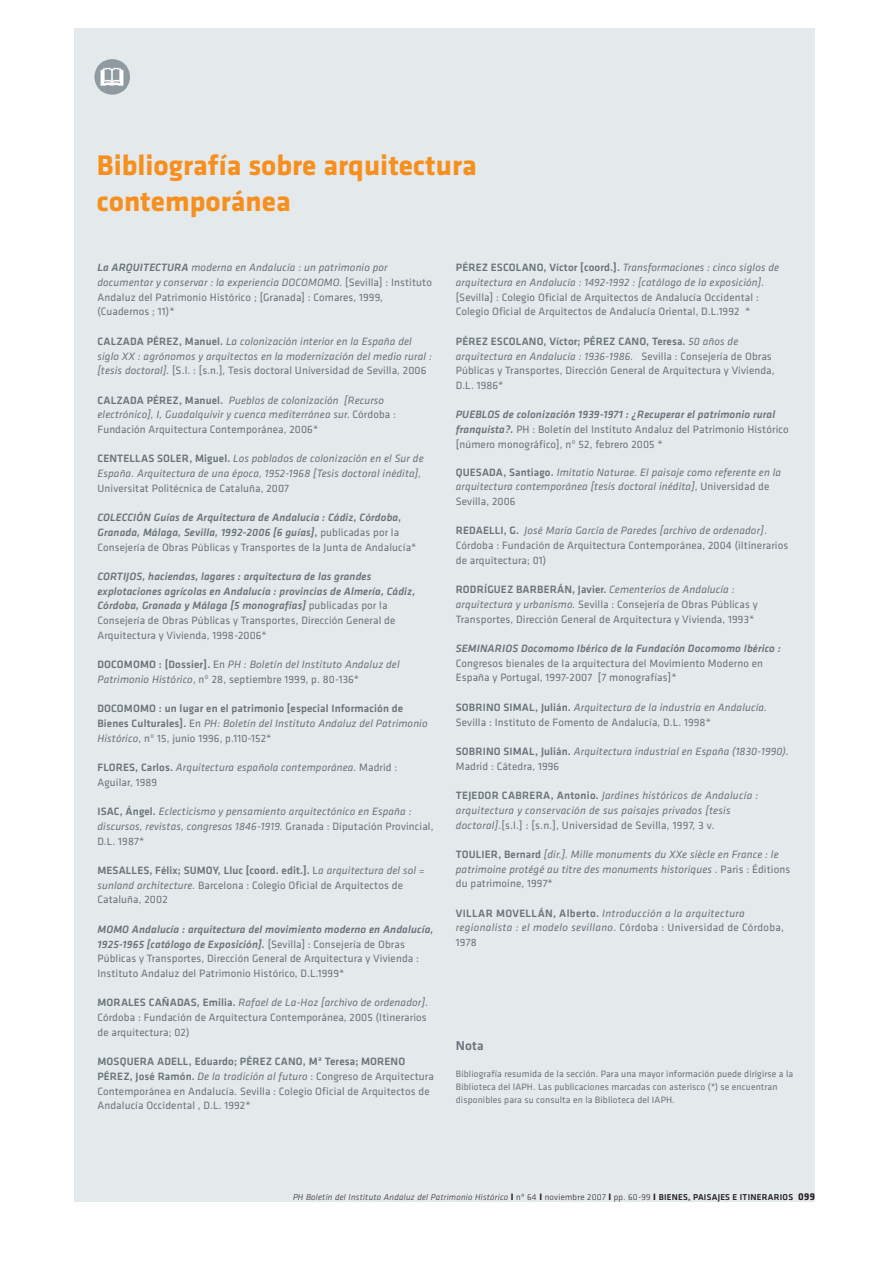
<style>
.page{position:relative;width:893px;height:1263px;background:#fff}
.page>*{position:absolute;margin:0;border:0;box-sizing:border-box;transform-origin:0 0}
.t1{font:700 29.4px/35.2px "Klavika";color:#f78f1e}
.t2{font:500 13.2px "Klavika";color:#6a737b}
.t3{font:10.95px/14.7px "Klavika";letter-spacing:.01em;color:#6a737b}
.t4{font:italic 10.95px/14.7px "Klavika";letter-spacing:.01em;color:#6a737b}
.t5{font:italic 500 10.95px/14.7px "Klavika";letter-spacing:.01em;color:#6a737b}
.t6{font:500 10.95px/14.7px "Klavika";letter-spacing:.01em;color:#6a737b}
.t7{font:9.6px/13.2px "Klavika";letter-spacing:.01em;color:#6a737b}
.t8{font:italic 300 8.85px "Klavika";letter-spacing:.03em;color:#231f20}
.s1{font-weight:500;font-style:italic}
.s2{font-style:italic}
.s3{font-weight:500;font-style:normal}
.s4{font-style:normal}
.s5{font-weight:400;font-style:normal}
.s6{font-weight:400}
.s7{font-weight:400;font-style:italic}
.s8{font-weight:500}
.s9{font-weight:700;font-style:normal;font-size:9.6px}
.s10{font-weight:700;font-style:normal;font-size:10.35px}
</style>
<div class="page">
<div style="left:75px;top:28px;width:740px;height:1173px;background:#e4e9eb"></div>
<div style="left:94px;top:59px;width:36px;height:36px;background:#9099a0;border-radius:50%"></div>
<img style="left:98px;top:62px;width:29px;height:29px">
<h1 class="t1" style="left:97px;top:149px;width:381px">Bibliografía sobre arquitectura contemporánea</h1>
<p class="t3" style="left:97px;top:261px;width:336px"><span class="s1">La ARQUITECTURA</span> <span class="s2">moderna en Andalucía : un patrimonio por documentar y conservar : la experiencia DOCOMOMO.</span> [Sevilla] : Instituto Andaluz del Patrimonio Histórico ; [Granada] : Comares, 1999, (Cuadernos ; 11)*</p>
<p class="t4" style="left:97px;top:335px;width:336px"><span class="s3">CALZADA PÉREZ, Manuel.</span> La colonización interior en la España del siglo XX : agrónomos y arquitectos en la modernización del medio rural : [tesis doctoral]. <span class="s4">[S.l. : [s.n.], Tesis doctoral Universidad de Sevilla, 2006</span></p>
<p class="t4" style="left:97px;top:394px;width:300px"><span class="s3">CALZADA PÉREZ, Manuel.</span> Pueblos de colonización [Recurso electrónico], I, Guadalquivir y cuenca mediterránea sur. <span class="s4">Córdoba :<br>Fundación Arquitectura Contemporánea, 2006*</span></p>
<p class="t4" style="left:97px;top:452px;width:328px"><span class="s3">CENTELLAS SOLER, Miguel.</span> Los poblados de colonización en el Sur de<br>España. Arquitectura de una época, 1952-1968 [Tesis doctoral inédita],</p>
<p class="t3" style="left:97px;top:482px;width:193px">Universitat Politécnica de Cataluña, 2007</p>
<p class="t5" style="left:97px;top:511px;width:320px">COLECCIÓN Guías de Arquitectura de Andalucía : Cádiz, Córdoba,<br>Granada, Málaga, Sevilla, 1992-2006 [6 guías]<span class="s4">,</span> <span class="s5">publicadas por la<br>Consejería de Obras Públicas y Transportes de la Junta de Andalucía*</span></p>
<p class="t5" style="left:97px;top:570px;width:319px">CORTIJOS, haciendas, lagares : arquitectura de las grandes explotaciones agrícolas en Andalucía : provincias de Almería, Cádiz, Córdoba, Granada y Málaga [5 monografías] <span class="s5">publicadas por la Consejería de Obras Públicas y Transportes, Dirección General de Arquitectura y Vivienda, 1998-2006*</span></p>
<p class="t4" style="left:97px;top:658px;width:304px"><span class="s3">DOCOMOMO : [Dossier].</span> <span class="s4">En</span> PH : Boletín del Instituto Andaluz del<br>Patrimonio Histórico<span class="s4">, nº 28, septiembre 1999, p. 80-136*</span></p>
<p class="t6" style="left:97px;top:702px;width:332px">DOCOMOMO : un lugar en el patrimonio [especial Información de<br>Bienes Culturales]. <span class="s6">En</span> <span class="s7">PH: Boletín del Instituto Andaluz del Patrimonio<br>Histórico</span><span class="s6">, nº 15, junio 1996, p.110-152*</span></p>
<p class="t4" style="left:97px;top:761px;width:301px"><span class="s3">FLORES, Carlos.</span> Arquitectura española contemporánea. <span class="s4">Madrid :<br>Aguilar, 1989</span></p>
<p class="t4" style="left:97px;top:805px;width:337px"><span class="s3">ISAC, Ángel.</span> Eclecticismo y pensamiento arquitectónico en España : discursos, revistas, congresos 1846-1919. <span class="s4">Granada : Diputación Provincial,<br>D.L. 1987*</span></p>
<p class="t3" style="left:97px;top:864px;width:328px"><span class="s8">MESALLES, Félix; SUMOY, Lluc [coord. edit.].</span> L<span class="s2">a arquitectura del sol = sunland architecture.</span> Barcelona : Colegio Oficial de Arquitectos de<br>Cataluña, 2002</p>
<p class="t3" style="left:97px;top:923px;width:337px"><span class="s1">MOMO Andalucía : arquitectura del movimiento moderno en Andalucía, 1925-1965 [catálogo de Exposición].</span> [Sevilla] : Consejería de Obras Públicas y Transportes, Dirección General de Arquitectura y Vivienda :<br>Instituto Andaluz del Patrimonio Histórico, D.L.1999*</p>
<p class="t3" style="left:97px;top:996px;width:332px"><span class="s8">MORALES CAÑADAS, Emilia.</span> <span class="s2">Rafael de La-Hoz [archivo de ordenador]</span>.<br>Córdoba : Fundación de Arquitectura Contemporánea, 2005 (Itinerarios de arquitectura; 02)</p>
<p class="t3" style="left:97px;top:1055px;width:338px"><span class="s8">MOSQUERA ADELL, Eduardo; PÉREZ CANO, Mª Teresa; MORENO PÉREZ, José Ramón.</span> <span class="s2">De la tradición al futuro</span> : Congreso de Arquitectura Contemporánea en Andalucía. Sevilla : Colegio Oficial de Arquitectos de Andalucía Occidental , D.L. 1992*</p>
<p class="t3" style="left:456px;top:261px;width:325px"><span class="s8">PÉREZ ESCOLANO, Víctor [coord.].</span> <span class="s2">Transformaciones : cinco siglos de arquitectura en Andalucía : 1492-1992 : [catálogo de la exposición]</span>. [Sevilla] : Colegio Oficial de Arquitectos de Andalucía Occidental :<br>Colegio Oficial de Arquitectos de Andalucía Oriental, D.L.1992 *</p>
<p class="t3" style="left:456px;top:335px;width:320px"><span class="s8">PÉREZ ESCOLANO, Víctor; PÉREZ CANO, Teresa.</span> <span class="s2">50 años de arquitectura en Andalucía : 1936-1986.</span> Sevilla : Consejería de Obras Públicas y Transportes, Dirección General de Arquitectura y Vivienda, D.L. 1986*</p>
<p class="t3" style="left:456px;top:408px;width:334px"><span class="s1">PUEBLOS de colonización 1939-1971 : ¿Recuperar el patrimonio rural franquista?.</span> PH : Boletín del Instituto Andaluz del Patrimonio Histórico [número monográfico], nº 52, febrero 2005 *</p>
<p class="t4" style="left:456px;top:466px;width:327px"><span class="s3">QUESADA, Santiago.</span> Imitatio Naturae. El paisaje como referente en la arquitectura contemporánea [tesis doctoral inédita]<span class="s4">, Universidad de<br>Sevilla, 2006</span></p>
<p class="t3" style="left:456px;top:524px;width:334px"><span class="s8">REDAELLI, G.</span> <span class="s2">José María García de Paredes [archivo de ordenador]</span>.<br>Córdoba : Fundación de Arquitectura Contemporánea, 2004 (iItinerarios de arquitectura; 01)</p>
<p class="t3" style="left:456px;top:583px;width:303px"><span class="s8">RODRÍGUEZ BARBERÁN, Javier.</span> <span class="s2">Cementerios de Andalucía : arquitectura y urbanismo.</span> Sevilla : Consejería de Obras Públicas y<br>Transportes, Dirección General de Arquitectura y Vivienda, 1993*</p>
<p class="t5" style="left:456px;top:642px;width:327px">SEMINARIOS Docomomo Ibérico de la Fundación Docomomo Ibérico :</p>
<p class="t3" style="left:456px;top:657px;width:309px">Congresos bienales de la arquitectura del Movimiento Moderno en<br>España y Portugal, 1997-2007 [7 monografías]*</p>
<p class="t3" style="left:456px;top:701px;width:313px"><span class="s8">SOBRINO SIMAL, Julián.</span> <span class="s2">Arquitectura de la industria en Andalucía.<br></span>Sevilla : Instituto de Fomento de Andalucía, D.L. 1998*</p>
<p class="t4" style="left:456px;top:745px;width:334px"><span class="s3">SOBRINO SIMAL, Julián.</span> Arquitectura industrial en España (1830-1990)<span class="s4">.<br>Madrid : Cátedra, 1996</span></p>
<p class="t4" style="left:456px;top:789px;width:304px"><span class="s3">TEJEDOR CABRERA, Antonio.</span> Jardines históricos de Andalucía : arquitectura y conservación de sus paisajes privados [tesis doctoral]<span class="s4">.[s.l.] : [s.n.], Universidad de Sevilla, 1997, 3 v.</span></p>
<p class="t4" style="left:456px;top:848px;width:336px"><span class="s3">TOULIER, Bernard</span> [dir.]. Mille monuments du XXe siècle en France : le patrimoine protégé au titre des monuments historiques <span class="s4">. Paris : Éditions du patrimoine, 1997*</span></p>
<p class="t4" style="left:456px;top:907px;width:330px"><span class="s3">VILLAR MOVELLÁN, Alberto.</span> Introducción a la arquitectura regionalista : el modelo sevillano<span class="s4">. Córdoba : Universidad de Córdoba,<br>1978</span></p>
<p class="t2" style="left:456px;top:1041px;width:29px">Nota</p>
<p class="t7" style="left:456px;top:1068px;width:339px">Bibliografía resumida de la sección. Para una mayor información puede dirigirse a la<br>Biblioteca del IAPH. Las publicaciones marcadas con asterisco (*) se encuentran disponibles para su consulta en la Biblioteca del IAPH.</p>
<p class="t8" style="left:293px;top:1194px;width:523px">PH Boletín del Instituto Andaluz del Patrimonio Histórico <span class="s9">I</span> <span class="s4">nº 64</span> <span class="s9">I</span> <span class="s4">noviembre 2007</span> <span class="s9">I</span> <span class="s4">pp. 60-99</span> <span class="s9">I</span> <span class="s3">BIENES, PAISAJES E ITINERARIOS</span> <span class="s10">099</span></p>
</div>
